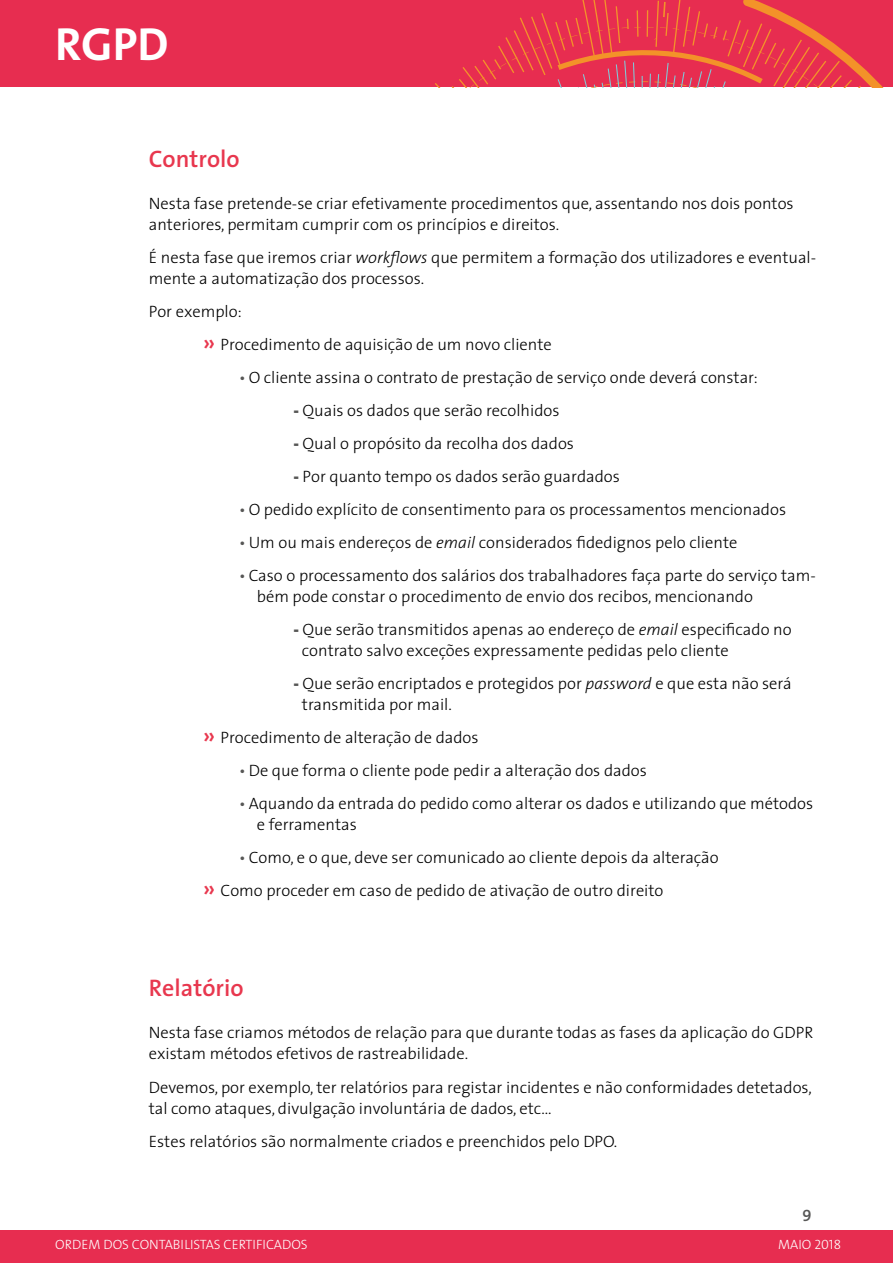
<style>
.page{position:relative;width:893px;height:1263px;background:#fff}
.page>*{position:absolute;margin:0;border:0;box-sizing:border-box;transform-origin:0 0}
.t1{font:700 46.65px "The Mix";color:#fff}
.t2{font:600 24px "The Sans";color:#e8374e}
.t3{font:300 16.5px/21px "The Sans";color:#000}
.t4{font:16.5px "The Sans Semi Bold Expert";color:#575756}
.t5{font:300 13.5px "The Mix";color:#fff}
.t6{font:13.5px "The Mix Light Caps";color:#fff}
.s1{font-style:italic}
.s2{font-weight:600;font-size:24px;color:#e8374e}
.s3{font-family:"The Sans Black Caps";font-weight:400;color:#575756}
</style>
<div class="page">
<div style="left:0;top:0;width:893px;height:87px;background:#e72d50"></div>
<div style="left:0;top:1230px;width:893px;height:33px;background:#e72d50"></div>
<svg style="left:435px;top:0;width:448px;height:87px"></svg>
<h1 class="t1" style="left:55px;top:5px;width:115px">RGPD</h1>
<h2 class="t2" style="left:149px;top:139px;width:92px">Controlo</h2>
<p class="t3" style="left:149px;top:192px;width:646px">Nesta fase pretende-se criar efetivamente procedimentos que, assentando nos dois pontos anteriores, permitam cumprir com os princípios e direitos.</p>
<p class="t3" style="left:149px;top:246px;width:669px">É nesta fase que iremos criar <span class="s1">workflows</span> que permitem a formação dos utilizadores e eventual&shy;mente a automatização dos processos.</p>
<p class="t3" style="left:149px;top:300px;width:94px">Por exemplo:</p>
<p class="t3" style="left:203px;top:333px;width:350px"><span class="s2">»</span> Procedimento de aquisição de um novo cliente</p>
<p class="t3" style="left:240px;top:366px;width:519px"><span class="s3">·</span> O cliente assina o contrato de prestação de serviço onde deverá constar:</p>
<p class="t3" style="left:293px;top:399px;width:268px"><span class="s3">-</span> Quais os dados que serão recolhidos</p>
<p class="t3" style="left:293px;top:432px;width:282px"><span class="s3">-</span> Qual o propósito da recolha dos dados</p>
<p class="t3" style="left:240px;top:459px;width:577px;line-height:33px;text-indent:54px"><span class="s3">-</span> Por quanto tempo os dados serão guardados<br><span class="s3">·</span> O pedido explícito de consentimento para os processamentos mencionados<br><span class="s3">·</span> Um ou mais endereços de <span class="s1">email</span> considerados fidedignos pelo cliente<br><span class="s3">·</span> Caso o processamento dos salários dos trabalhadores faça parte do serviço tam-</p>
<p class="t3" style="left:257px;top:585px;width:498px">bém pode constar o procedimento de envio dos recibos, mencionando</p>
<p class="t3" style="left:302px;top:618px;width:491px;text-indent:-8px"><span class="s3">-</span> Que serão transmitidos apenas ao endereço de <span class="s1">email</span> especificado no contrato salvo exceções expressamente pedidas pelo cliente</p>
<p class="t3" style="left:302px;top:672px;width:491px;text-indent:-8px"><span class="s3">-</span> Que serão encriptados e protegidos por <span class="s1">password</span> e que esta não será transmitida por mail.</p>
<p class="t3" style="left:240px;top:720px;width:575px;line-height:33px;text-indent:-37px"><span class="s2">»</span> Procedimento de alteração de dados<br><span class="s3">·</span> De que forma o cliente pode pedir a alteração dos dados<br><span class="s3">·</span> Aquando da entrada do pedido como alterar os dados e utilizando que métodos</p>
<p class="t3" style="left:257px;top:813px;width:102px">e ferramentas</p>
<p class="t3" style="left:240px;top:846px;width:480px"><span class="s3">·</span> Como, e o que, deve ser comunicado ao cliente depois da alteração</p>
<p class="t3" style="left:203px;top:879px;width:462px"><span class="s2">»</span> Como proceder em caso de pedido de ativação de outro direito</p>
<h2 class="t2" style="left:149px;top:968px;width:96px">Relatório</h2>
<p class="t3" style="left:149px;top:1022px;width:666px">Nesta fase criamos métodos de relação para que durante todas as fases da aplicação do GDPR existam métodos efetivos de rastreabilidade.</p>
<p class="t3" style="left:149px;top:1076px;width:664px">Devemos, por exemplo, ter relatórios para registar incidentes e não conformidades detetados, tal como ataques, divulgação involuntária de dados, etc…</p>
<p class="t3" style="left:149px;top:1130px;width:470px">Estes relatórios são normalmente criados e preenchidos pelo DPO.</p>
<p class="t4" style="left:802px;top:1202px;width:11px">9</p>
<p class="t5" style="left:55px;top:1234px;width:254px">ORDEM DOS CONTABILISTAS CERTIFICADOS</p>
<p class="t6" style="left:778px;top:1234px;width:64px">MAIO 2018</p>
</div>
